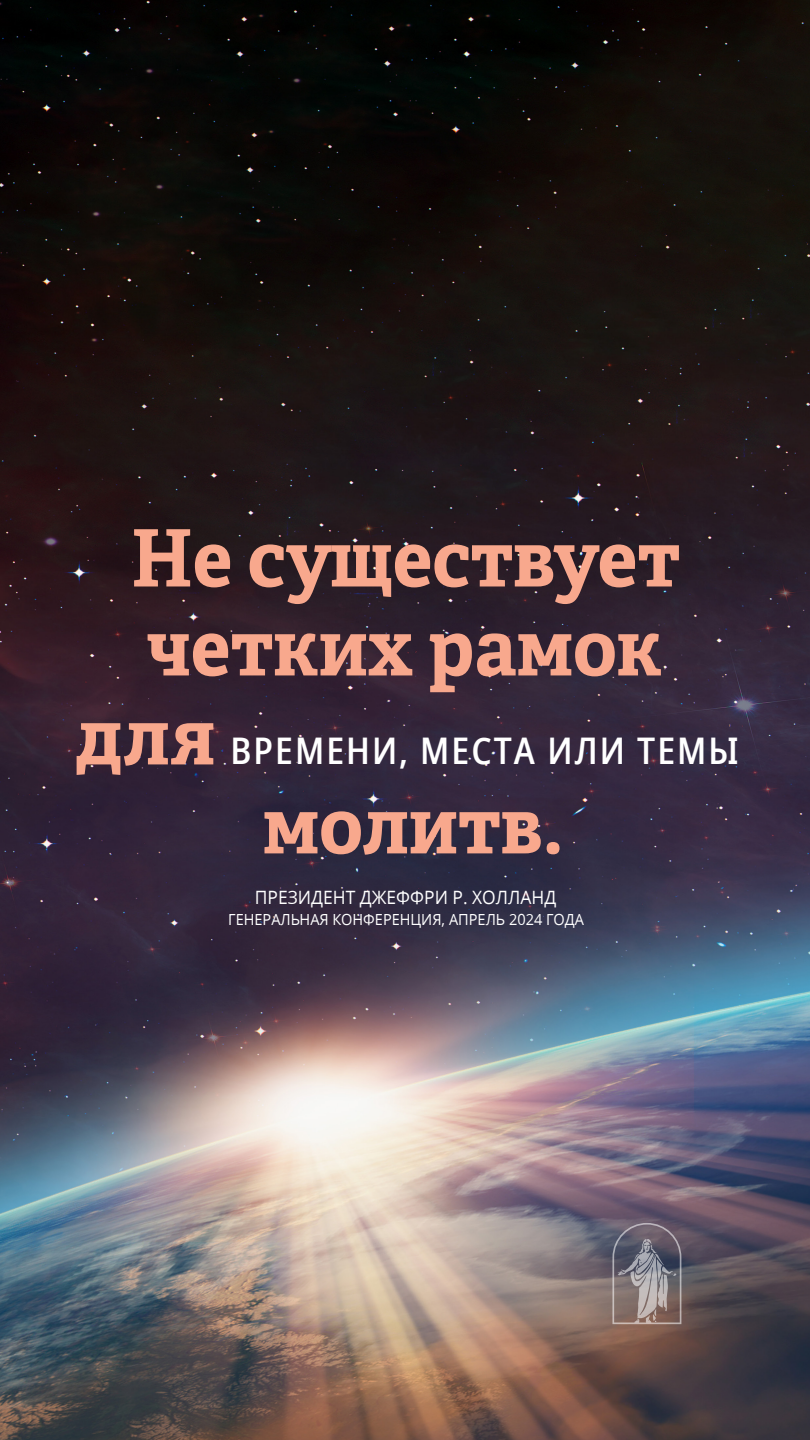
<style>
.page{position:relative;width:810px;height:1440px;background:#fff}
.page>*{position:absolute;margin:0;border:0;box-sizing:border-box;transform-origin:0 0}
.artcl4_p1_figure_image_aside_quote_first{font:700 79.12px/88.9px "Helam Slablds Lat";color:#f8a88d;scale:.95 1}
.artcl4_p1_figure_image_aside_quote_first-2{font:600 36.75px "Dots Solid Condlds Lat";letter-spacing:.06em;color:#fff;scale:.95 1}
.artcl4_p1_figure_image_aside_quote_citat{font:18.38px "Dots Solidlds Lat";color:#fff;scale:.95 1}
.small_para_white{font:15.3px "Dots Solidlds Lat";color:#fff;scale:.95 1}
.s1{font-family:"Helam Slablds Lat";font-weight:700;font-size:79.12px;color:#f8a88d}
</style>
<div class="page">
<img style="left:0;top:0;width:810px;height:1440px">
<svg style="left:612px;top:1223px;width:69px;height:101px;background:#7f767c"></svg>
<p class="artcl4_p1_figure_image_aside_quote_first" style="left:131px;top:513px;width:580px">Не существует четких рамок</p>
<p class="artcl4_p1_figure_image_aside_quote_first-2" style="left:75px;top:724px;width:701px"><span class="s1">для</span> ВРЕМЕНИ, МЕСТА ИЛИ ТЕМЫ</p>
<p class="artcl4_p1_figure_image_aside_quote_first" style="left:263px;top:779px;width:318px">молитв.</p>
<p class="artcl4_p1_figure_image_aside_quote_citat" style="left:255px;top:884px;width:319px">ПРЕЗИДЕНТ ДЖЕФФРИ Р. ХОЛЛАНД</p>
<p class="small_para_white" style="left:228px;top:908px;width:376px">ГЕНЕРАЛЬНАЯ КОНФЕРЕНЦИЯ, АПРЕЛЬ 2024 ГОДА</p>
</div>
